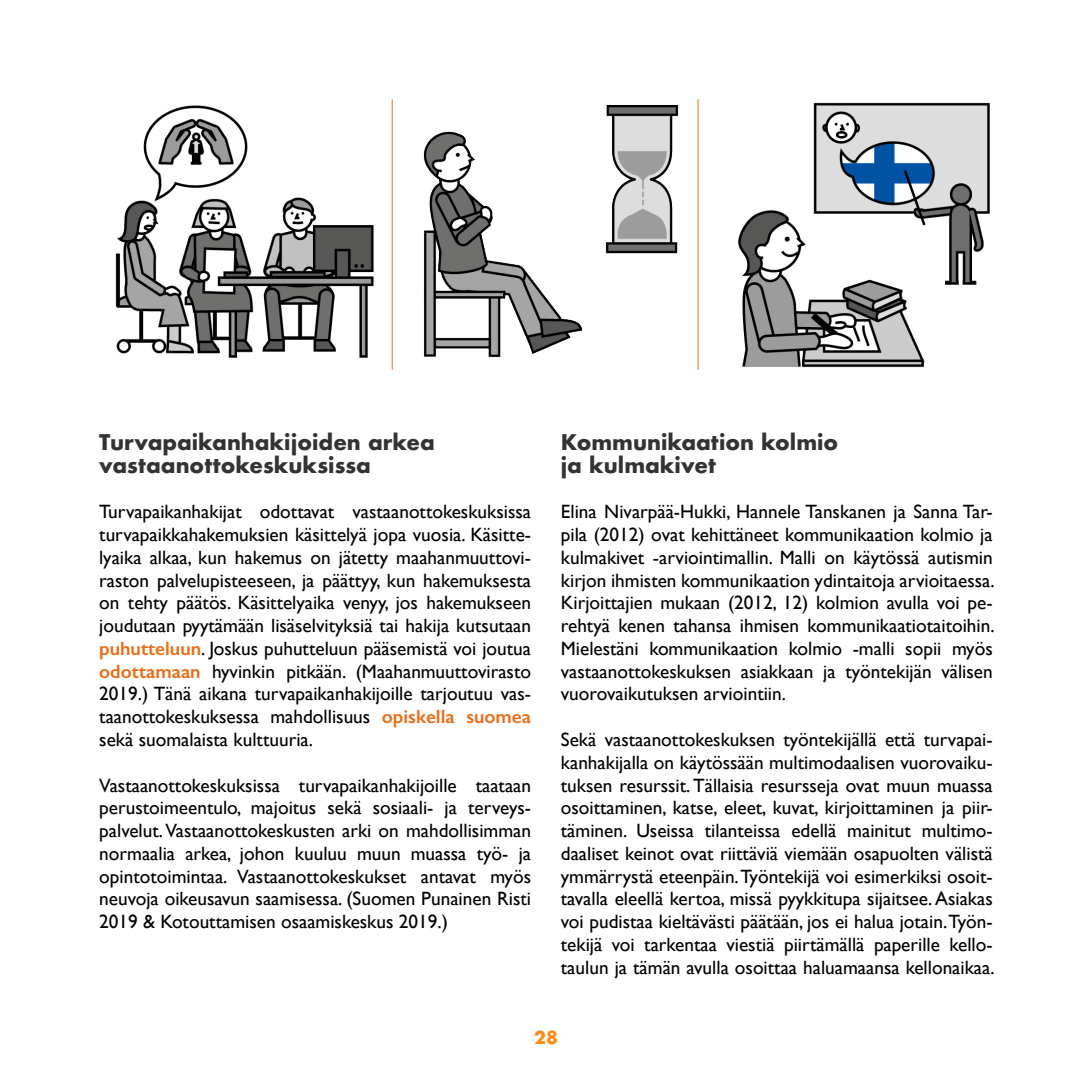
<style>
.page{position:relative;width:1092px;height:1092px;background:#fff}
.page>*{position:absolute;margin:0;border:0;box-sizing:border-box;transform-origin:0 0}
.t1{font:700 21px/22.8px "Futura";color:#333}
.t2{font:19.25px/22.8px "Gill Sans";color:#000;text-align:justify}
.t3{font:700 17.5px "Futura";color:#ff8a14}
.s1{font-weight:600;color:#ed6c15}
</style>
<div class="page">
<img style="left:423px;top:105px;width:256px;height:252px">
<hr style="left:392px;top:99px;width:1px;height:271px;background:#ed6c15">
<hr style="left:697px;top:99px;width:1px;height:271px;background:#ed6c15">
<img style="left:115px;top:105px;width:259px;height:253px">
<img style="left:738px;top:102px;width:252px;height:266px">
<p class="t1" style="left:99px;top:430px;width:337px">Turvapaikanhakijoiden arkea vastaanottokeskuksissa</p>
<p class="t2" style="left:99px;top:500px;width:433px">Turvapaikanhakijat odottavat vastaanottokeskuksissa turvapaikkahakemuksien käsittelyä jopa vuosia. Käsitte&shy;lyaika alkaa, kun hakemus on jätetty maahanmuuttovi&shy;raston palvelupisteeseen, ja päättyy, kun hakemuksesta on tehty päätös. Käsittelyaika venyy, jos hakemukseen joudutaan pyytämään lisäselvityksiä tai hakija kutsutaan <span class="s1">puhutteluun</span>. Joskus puhutteluun pääsemistä voi joutua <span class="s1">odottamaan</span> hyvinkin pitkään. (Maahanmuuttovirasto 2019.) Tänä aikana turvapaikanhakijoille tarjoutuu vas&shy;taanottokeskuksessa mahdollisuus <span class="s1">opiskella suomea </span>sekä suomalaista kulttuuria.</p>
<p class="t2" style="left:99px;top:773px;width:433px">Vastaanottokeskuksissa turvapaikanhakijoille taataan perustoimeentulo, majoitus sekä sosiaali- ja terveys&shy;palvelut. Vastaanottokeskusten arki on mahdollisimman normaalia arkea, johon kuuluu muun muassa työ- ja opintotoimintaa. Vastaanottokeskukset antavat myös neuvoja oikeusavun saamisessa. (Suomen Punainen Risti 2019 &amp; Kotouttamisen osaamiskeskus 2019.)</p>
<p class="t1" style="left:561px;top:430px;width:279px">Kommunikaation kolmio ja kulmakivet</p>
<p class="t2" style="left:561px;top:500px;width:435px">Elina Nivarpää-Hukki, Hannele Tanskanen ja Sanna Tar&shy;pila (2012) ovat kehittäneet kommunikaation kolmio ja kulmakivet -arviointimallin. Malli on käytössä autismin kirjon ihmisten kommunikaation ydintaitoja arvioitaessa.<br>Kirjoittajien mukaan (2012, 12) kolmion avulla voi pe&shy;rehtyä kenen tahansa ihmisen kommunikaatiotaitoihin.<br>Mielestäni kommunikaation kolmio -malli sopii myös vastaanottokeskuksen asiakkaan ja työntekijän välisen vuorovaikutuksen arviointiin.</p>
<p class="t2" style="left:561px;top:727px;width:435px">Sekä vastaanottokeskuksen työntekijällä että turvapai&shy;kanhakijalla on käytössään multimodaalisen vuorovaiku&shy;tuksen resurssit. Tällaisia resursseja ovat muun muassa osoittaminen, katse, eleet, kuvat, kirjoittaminen ja piir&shy;täminen. Useissa tilanteissa edellä mainitut multimo&shy;daaliset keinot ovat riittäviä viemään osapuolten välistä ymmärrystä eteenpäin. Työntekijä voi esimerkiksi osoit&shy;tavalla eleellä kertoa, missä pyykkitupa sijaitsee. Asiakas voi pudistaa kieltävästi päätään, jos ei halua jotain. Työn&shy;tekijä voi tarkentaa viestiä piirtämällä paperille kello&shy;taulun ja tämän avulla osoittaa haluamaansa kellonaikaa.</p>
<p class="t3" style="left:534px;top:1025px;width:25px">28</p>
</div>
